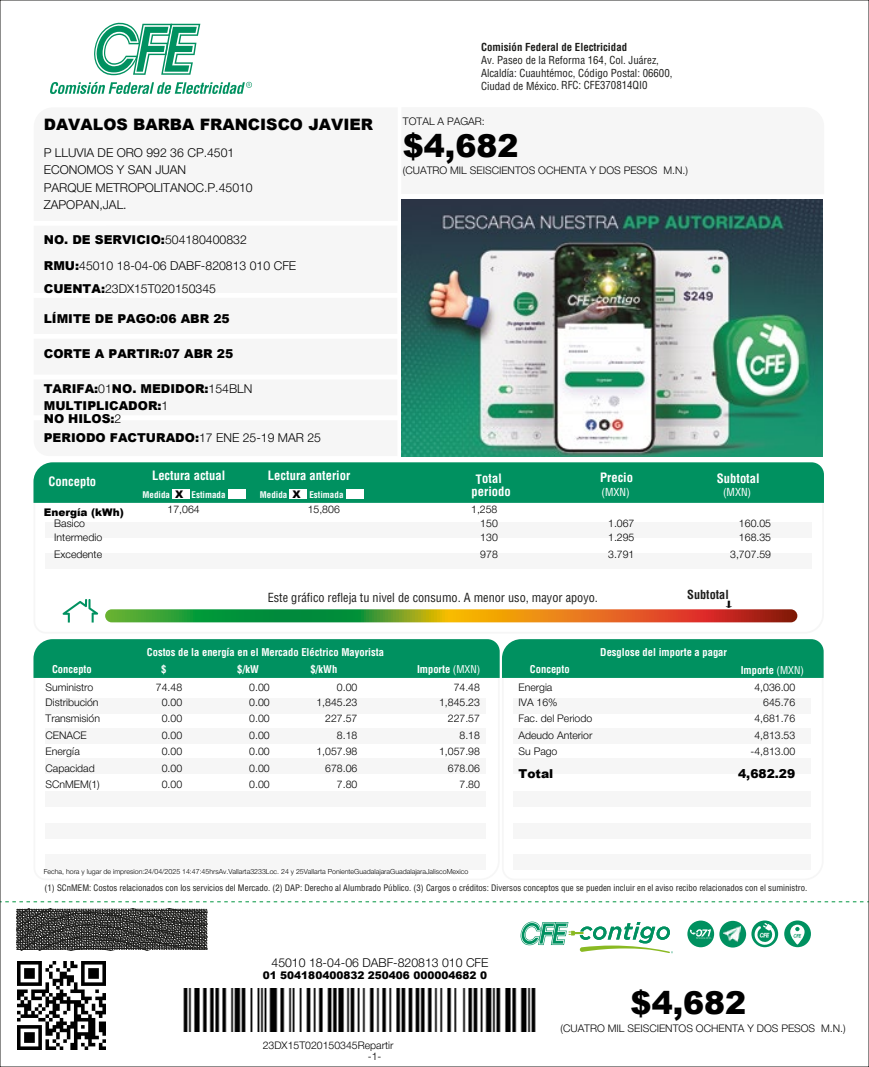
<style>
.page{position:relative;width:869px;height:1067px;background:#fff}
.page>*{position:absolute;margin:0;border:0;box-sizing:border-box;transform-origin:0 0}
.t1{font:900 31.5px "Arial";color:#000}
.t2{font:900 15.75px "Arial";color:#000}
.t3{font:700 condensed 12.6px "Helvetica LT Std";color:#fff}
.t4{font:300 12.25px/17.5px "Helvetica Neue Cyr";color:#000}
.t5{font:900 12.25px/17.5px "Arial";color:#000}
.t6{font:condensed 12.25px "Helvetica LT Std";color:#1d1d1b}
.t7{font:700 condensed 12.25px "Helvetica LT Std";color:#1d1d1b}
.t8{font:condensed 10.85px/12.6px "Helvetica LT Std";color:#1d1d1b}
.t9{font:700 condensed 10.85px "Helvetica LT Std";color:#1d1d1b}
.t10{font:condensed 10.85px "Helvetica LT Std";color:#fff}
.t11{font:300 10.5px "Helvetica Neue Cyr";color:#000}
.t12{font:700 condensed 10.5px/16.6px "Helvetica LT Std";color:#fff}
.t13{font:900 10.5px "Arial";color:#000}
.t14{font:700 condensed 8.92px "Helvetica LT Std";color:#fff}
.t15{font:condensed 8.75px "Helvetica LT Std";color:#1d1d1b}
.t16{font:300 7px "Helvetica Neue Cyr";color:#000}
.s1{font-family:"Helvetica Neue Cyr";font-weight:300}
.s2{font-family:"Arial";font-weight:900}
.s3{font-weight:400}
</style>
<div class="page">
<svg style="left:67px;top:613px;width:731px;height:10px"></svg>
<div style="left:33px;top:462px;width:790px;height:41px;background:#009160"></div>
<svg style="left:62px;top:599px;width:36px;height:23px"></svg>
<svg style="left:105px;top:609px;width:692px;height:13px;background:#8b812b"></svg>
<div style="left:33px;top:639px;width:790px;height:39px;background:#009160"></div>
<svg style="left:687px;top:920px;width:26px;height:27px"></svg>
<svg style="left:719px;top:920px;width:26px;height:27px"></svg>
<svg style="left:751px;top:920px;width:26px;height:27px"></svg>
<svg style="left:784px;top:920px;width:26px;height:27px"></svg>
<svg style="left:520px;top:921px;width:152px;height:32px"></svg>
<svg style="left:94px;top:22px;width:106px;height:53px"></svg>
<svg style="left:50px;top:82px;width:202px;height:12px"></svg>
<img style="left:722px;top:925px;width:17px;height:17px">
<div style="left:172px;top:489px;width:18px;height:10px;background:#fff"></div>
<div style="left:228px;top:489px;width:18px;height:10px;background:#fff"></div>
<div style="left:289px;top:489px;width:18px;height:10px;background:#fff"></div>
<div style="left:346px;top:489px;width:18px;height:10px;background:#fff"></div>
<img style="left:401px;top:199px;width:420px;height:257px">
<div style="left:34px;top:298px;width:363px;height:36px;background:#f6f6f6"></div>
<div style="left:34px;top:339px;width:363px;height:35px;background:#f6f6f6"></div>
<div style="left:34px;top:225px;width:363px;height:68px;background:#f6f6f6"></div>
<div style="left:34px;top:379px;width:363px;height:36px;background:#f6f6f6"></div>
<svg style="left:16px;top:908px;width:191px;height:42px;background:#484846"></svg>
<svg style="left:5px;top:901px;width:859px;height:1px"></svg>
<img style="left:183px;top:988px;width:353px;height:44px">
<img style="left:18px;top:962px;width:87px;height:87px">
<p class="t9" style="left:481px;top:41px;width:148px">Comisión Federal de Electricidad</p>
<p class="t8" style="left:481px;top:54px;width:193px">Av. Paseo de la Reforma 164, Col. Juárez,<br>Alcaldía: Cuauhtémoc, Código Postal: 06600,</p>
<h2 class="t2" style="left:44px;top:113px;width:331px">DAVALOS BARBA FRANCISCO JAVIER</h2>
<p class="t4" style="left:44px;top:145px;width:210px">P LLUVIA DE ORO 992 36 CP.4501<br>ECONOMOS Y SAN JUAN<br>PARQUE METROPOLITANOC.P.45010<br>ZAPOPAN,JAL.</p>
<p class="t5" style="left:44px;top:230px;width:204px">NO. DE SERVICIO:<span class="s1">504180400832</span></p>
<p class="t4" style="left:44px;top:256px;width:254px;line-height:22.8px"><span class="s2">RMU:</span>45010 18-04-06 DABF-820813 010 CFE<br><span class="s2">CUENTA:</span>23DX15T020150345</p>
<p class="t5" style="left:44px;top:309px;width:187px">LÍMITE DE PAGO:06 ABR 25</p>
<p class="t5" style="left:44px;top:344px;width:191px">CORTE A PARTIR:07 ABR 25</p>
<p class="t5" style="left:44px;top:379px;width:210px">TARIFA:<span class="s1">01</span>NO. MEDIDOR:<span class="s1">154BLN<br></span>MULTIPLICADOR:<span class="s1">1</span></p>
<p class="t5" style="left:44px;top:408px;width:279px;line-height:19.2px">NO HILOS:<span class="s1">2<br></span>PERIODO FACTURADO:<span class="s1">17 ENE 25-19 MAR 25</span></p>
<p class="t8" style="left:481px;top:79px;width:168px">Ciudad de México. RFC: CFE370814QI0</p>
<p class="t11" style="left:402px;top:118px;width:83px">TOTAL A PAGAR:</p>
<h1 class="t1" style="left:402px;top:122px;width:117px">$4,682</h1>
<p class="t11" style="left:402px;top:167px;width:286px">(CUATRO MIL SEISCIENTOS OCHENTA Y DOS PESOS M.N.)</p>
<p class="t3" style="left:152px;top:467px;width:75px">Lectura actual</p>
<p class="t14" style="left:142px;top:489px;width:29px">Medida</p>
<p class="t14" style="left:191px;top:489px;width:35px">Estimada</p>
<p class="t3" style="left:268px;top:468px;width:84px">Lectura anterior</p>
<p class="t14" style="left:260px;top:489px;width:29px">Medida</p>
<p class="t14" style="left:309px;top:489px;width:35px">Estimada</p>
<p class="t3" style="left:600px;top:469px;width:34px">Precio</p>
<p class="t3" style="left:48px;top:473px;width:49px">Concepto</p>
<p class="t3" style="left:475px;top:471px;width:27px;rotate:-1deg">Total</p>
<p class="t3" style="left:471px;top:483px;width:41px">periodo</p>
<p class="t10" style="left:601px;top:485px;width:30px">(MXN)</p>
<p class="t13" style="left:175px;top:486px;width:10px">X</p>
<p class="t13" style="left:292px;top:486px;width:10px">X</p>
<p class="t3" style="left:716px;top:471px;width:44px">Subtotal</p>
<p class="t10" style="left:722px;top:485px;width:30px">(MXN)</p>
<p class="t11" style="left:167px;top:505px;width:34px">17,064</p>
<p class="t11" style="left:307px;top:505px;width:34px">15,806</p>
<p class="t11" style="left:471px;top:505px;width:28px">1,258</p>
<p class="t13" style="left:44px;top:504px;width:81px">Energía (kWh)</p>
<p class="t11" style="left:54px;top:519px;width:32px">Basico</p>
<p class="t11" style="left:480px;top:519px;width:19px">150</p>
<p class="t11" style="left:608px;top:519px;width:28px">1.067</p>
<p class="t11" style="left:738px;top:519px;width:34px">160.05</p>
<p class="t11" style="left:54px;top:534px;width:49px">Intermedio</p>
<p class="t11" style="left:480px;top:534px;width:19px">130</p>
<p class="t11" style="left:608px;top:534px;width:28px">1.295</p>
<p class="t11" style="left:738px;top:534px;width:34px">168.35</p>
<p class="t11" style="left:54px;top:550px;width:49px">Excedente</p>
<p class="t11" style="left:480px;top:550px;width:19px">978</p>
<p class="t11" style="left:608px;top:550px;width:28px">3.791</p>
<p class="t11" style="left:729px;top:550px;width:42px">3,707.59</p>
<p class="t6" style="left:267px;top:589px;width:331px">Este gráfico refleja tu nivel de consumo. A menor uso, mayor apoyo.</p>
<p class="t7" style="left:687px;top:586px;width:43px">Subtotal</p>
<p class="t11" style="left:724px;top:601px;width:9px">↓</p>
<p class="t12" style="left:161px;top:644px;width:224px;text-indent:-14px">Costos de la energía en el Mercado Eléctrico Mayorista $</p>
<p class="t12" style="left:600px;top:644px;width:128px">Desglose del importe a pagar</p>
<p class="t12" style="left:237px;top:660px;width:23px">$/kW</p>
<p class="t12" style="left:310px;top:660px;width:28px">$/kWh</p>
<p class="t12" style="left:52px;top:660px;width:41px">Concepto</p>
<p class="t12" style="left:417px;top:660px;width:65px">Importe <span class="s3">(MXN)</span></p>
<p class="t12" style="left:740px;top:661px;width:65px">Importe <span class="s3">(MXN)</span></p>
<p class="t12" style="left:529px;top:660px;width:41px">Concepto</p>
<p class="t11" style="left:46px;top:683px;width:49px">Suministro</p>
<p class="t11" style="left:156px;top:683px;width:28px">74.48</p>
<p class="t11" style="left:249px;top:683px;width:22px">0.00</p>
<p class="t11" style="left:337px;top:683px;width:22px">0.00</p>
<p class="t11" style="left:453px;top:683px;width:28px">74.48</p>
<p class="t11" style="left:46px;top:698px;width:55px">Distribución</p>
<p class="t11" style="left:162px;top:698px;width:22px">0.00</p>
<p class="t11" style="left:249px;top:698px;width:22px">0.00</p>
<p class="t11" style="left:316px;top:698px;width:42px">1,845.23</p>
<p class="t11" style="left:439px;top:698px;width:42px">1,845.23</p>
<p class="t11" style="left:46px;top:715px;width:56px">Transmisión</p>
<p class="t11" style="left:162px;top:715px;width:22px">0.00</p>
<p class="t11" style="left:249px;top:715px;width:22px">0.00</p>
<p class="t11" style="left:325px;top:715px;width:34px">227.57</p>
<p class="t11" style="left:447px;top:715px;width:34px">227.57</p>
<p class="t11" style="left:46px;top:731px;width:43px">CENACE</p>
<p class="t11" style="left:162px;top:731px;width:22px">0.00</p>
<p class="t11" style="left:249px;top:731px;width:22px">0.00</p>
<p class="t11" style="left:337px;top:731px;width:22px">8.18</p>
<p class="t11" style="left:459px;top:731px;width:22px">8.18</p>
<p class="t11" style="left:46px;top:748px;width:36px">Energía</p>
<p class="t11" style="left:162px;top:748px;width:22px">0.00</p>
<p class="t11" style="left:249px;top:748px;width:22px">0.00</p>
<p class="t11" style="left:316px;top:748px;width:42px">1,057.98</p>
<p class="t11" style="left:439px;top:748px;width:42px">1,057.98</p>
<p class="t11" style="left:46px;top:764px;width:51px">Capacidad</p>
<p class="t11" style="left:162px;top:764px;width:22px">0.00</p>
<p class="t11" style="left:249px;top:764px;width:22px">0.00</p>
<p class="t11" style="left:325px;top:764px;width:34px">678.06</p>
<p class="t11" style="left:447px;top:764px;width:34px">678.06</p>
<p class="t11" style="left:46px;top:781px;width:56px">SCnMEM(1)</p>
<p class="t11" style="left:162px;top:781px;width:22px">0.00</p>
<p class="t11" style="left:249px;top:781px;width:22px">0.00</p>
<p class="t11" style="left:337px;top:781px;width:22px">7.80</p>
<p class="t11" style="left:459px;top:781px;width:22px">7.80</p>
<p class="t16" style="left:44px;top:869px;width:426px">Fecha, hora y lugar de impresion:24/04/2025 14:47:45hrsAv.Vallarta3233Loc. 24 y 25Vallarta PonienteGuadalajaraGuadalajaraJaliscoMexico</p>
<p class="t11" style="left:518px;top:683px;width:35px">Energia</p>
<p class="t11" style="left:754px;top:683px;width:42px">4,036.00</p>
<p class="t11" style="left:518px;top:698px;width:41px">IVA 16%</p>
<p class="t11" style="left:762px;top:698px;width:34px">645.76</p>
<p class="t11" style="left:518px;top:715px;width:75px">Fac. del Periodo</p>
<p class="t11" style="left:754px;top:715px;width:42px">4,681.76</p>
<p class="t11" style="left:518px;top:731px;width:75px">Adeudo Anterior</p>
<p class="t11" style="left:754px;top:731px;width:42px">4,813.53</p>
<p class="t11" style="left:518px;top:748px;width:40px">Su Pago</p>
<p class="t11" style="left:750px;top:748px;width:46px">-4,813.00</p>
<p class="t5" style="left:518px;top:764px;width:36px">Total</p>
<p class="t5" style="left:737px;top:764px;width:59px">4,682.29</p>
<p class="t15" style="left:45px;top:882px;width:763px">(1) SCnMEM: Costos relacionados con los servicios del Mercado. (2) DAP: Derecho al Alumbrado Público. (3) Cargos o créditos: Diversos conceptos que se pueden incluir en el aviso recibo relacionados con el suministro.</p>
<p class="t4" style="left:271px;top:955px;width:218px">45010 18-04-06 DABF-820813 010 CFE</p>
<p class="t13" style="left:262px;top:967px;width:226px">01 504180400832 250406 000004682 0</p>
<p class="t11" style="left:262px;top:1042px;width:132px">23DX15T020150345Repartir</p>
<p class="t11" style="left:368px;top:1052px;width:15px">-1-</p>
<h1 class="t1" style="left:630px;top:979px;width:117px">$4,682</h1>
<p class="t11" style="left:560px;top:1024px;width:286px">(CUATRO MIL SEISCIENTOS OCHENTA Y DOS PESOS M.N.)</p>
</div>
